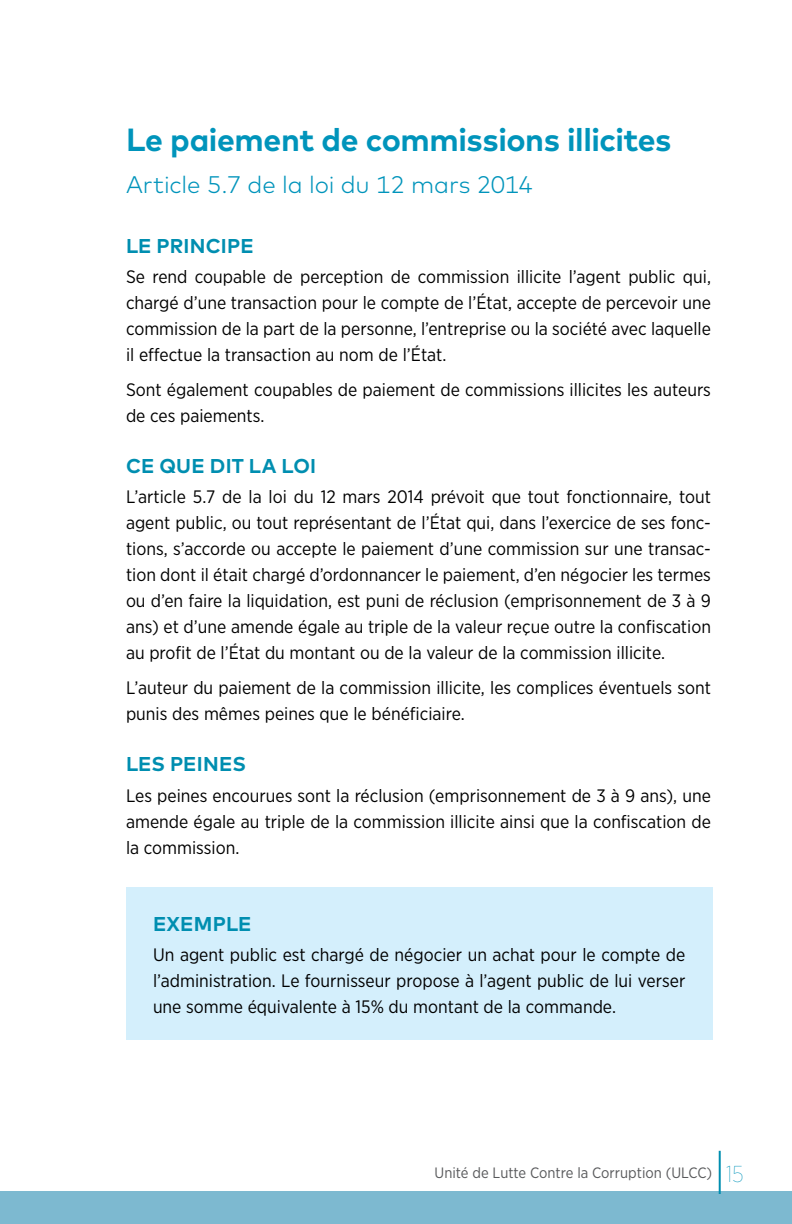
<style>
.page{position:relative;width:792px;height:1224px;background:#fff}
.page>*{position:absolute;margin:0;border:0;box-sizing:border-box;transform-origin:0 0}
.t1{font:700 32px "Mark";letter-spacing:-.015em;color:#0094bb}
.t2{font:300 24px "Mark";letter-spacing:-.005em;color:#0094bb}
.t3{font:700 20px "Mark";letter-spacing:.015em;color:#008eb0}
.t4{font:18px/26px "Gotham Narrow";color:#000;text-align:justify}
.t5{font:15px "Gotham Narrow";color:#58595b}
.s1{font-weight:100;font-size:23px;color:#0094bb}
</style>
<div class="page">
<div style="left:0;top:1191px;width:792px;height:33px;background:#7db9d0"></div>
<hr style="left:719px;top:1151px;width:2px;height:43px;background:#008eb0">
<div style="left:126px;top:888px;width:586px;height:152px;background:#d4effc"></div>
<h1 class="t1" style="left:126px;top:122px;width:547px">Le paiement de commissions illicites</h1>
<h2 class="t2" style="left:126px;top:170px;width:409px">Article 5.7 de la loi du 12 mars 2014</h2>
<p class="t3" style="left:126px;top:234px;width:129px">LE PRINCIPE</p>
<p class="t4" style="left:126px;top:263px;width:587px">Se rend coupable de perception de commission illicite l’agent public qui, chargé d’une transaction pour le compte de l’État, accepte de percevoir une commission de la part de la personne, l’entreprise ou la société avec laquelle il effectue la transaction au nom de l’État.</p>
<p class="t4" style="left:126px;top:376px;width:587px">Sont également coupables de paiement de commissions illicites les auteurs de ces paiements.</p>
<p class="t3" style="left:126px;top:454px;width:192px">CE QUE DIT LA LOI</p>
<p class="t4" style="left:126px;top:484px;width:587px">L’article 5.7 de la loi du 12 mars 2014 prévoit que tout fonctionnaire, tout agent public, ou tout représentant de l’État qui, dans l’exercice de ses fonc&shy;tions, s’accorde ou accepte le paiement d’une commission sur une transac&shy;tion dont il était chargé d’ordonnancer le paiement, d’en négocier les termes ou d’en faire la liquidation, est puni de réclusion (emprisonnement de 3 à 9 ans) et d’une amende égale au triple de la valeur reçue outre la confiscation au profit de l’État du montant ou de la valeur de la commission illicite.</p>
<p class="t4" style="left:126px;top:675px;width:587px">L’auteur du paiement de la commission illicite, les complices éventuels sont punis des mêmes peines que le bénéficiaire.</p>
<p class="t3" style="left:126px;top:753px;width:122px">LES PEINES</p>
<p class="t4" style="left:126px;top:782px;width:587px">Les peines encourues sont la réclusion (emprisonnement de 3 à 9 ans), une amende égale au triple de la commission illicite ainsi que la confiscation de la commission.</p>
<p class="t3" style="left:153px;top:912px;width:100px">EXEMPLE</p>
<p class="t4" style="left:153px;top:941px;width:534px">Un agent public est chargé de négocier un achat pour le compte de l’administration. Le fournisseur propose à l’agent public de lui verser une somme équivalente à 15% du montant de la commande.</p>
<p class="t5" style="left:435px;top:1164px;width:311px">Unité de Lutte Contre la Corruption (ULCC) <span class="s1">15</span></p>
</div>
